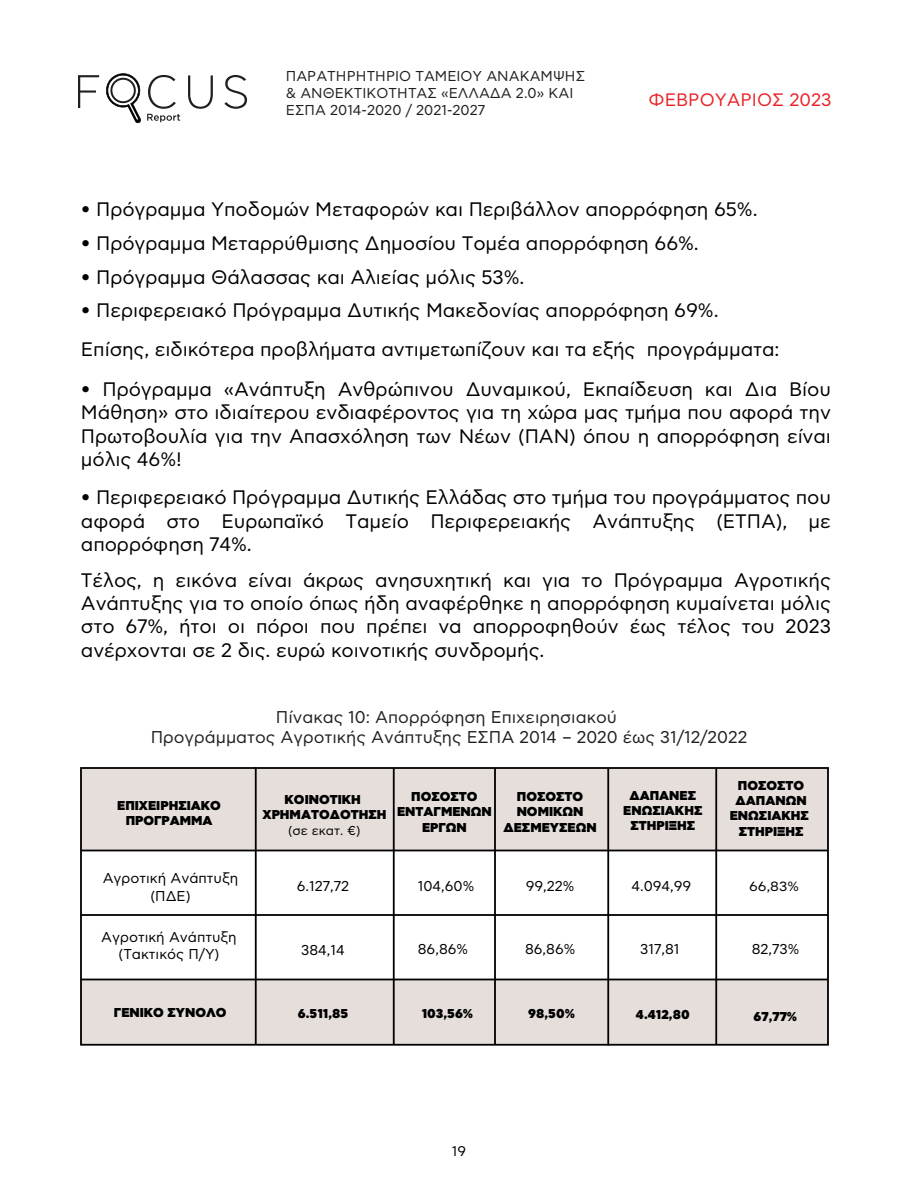
<style>
.page{position:relative;width:918px;height:1188px;background:#fff}
.page>*{position:absolute;margin:0;border:0;box-sizing:border-box;transform-origin:0 0}
.t1{font:19.5px/23.4px "CF Asty Std";letter-spacing:-.005em;color:#000;text-align:justify}
.t2{font:18px "CF Asty Std";color:#ea2227}
.t3{font:17.1px/20.4px "CF Asty Std";color:#231f20;text-align:center}
.t4{font:14.25px/17.1px "CF Asty Std";color:#000;text-align:center}
.t5{font:14.25px/17.2px "CF Asty Std";color:#231f20}
.t6{font:13.95px "CF Asty Std";color:#000}
.t7{font:13.35px "CF Asty Std";color:#000;scale:1.07 1}
.t8{font:900 12.9px/15.5px "CF Asty Std";color:#000;text-align:center}
.t9{font:12.9px "CF Asty Std";color:#000}
</style>
<div class="page">
<svg style="left:78px;top:75px;width:21px;height:33px"></svg>
<svg style="left:188px;top:75px;width:25px;height:34px"></svg>
<svg style="left:224px;top:75px;width:23px;height:34px"></svg>
<svg style="left:106px;top:73px;width:35px;height:50px"></svg>
<svg style="left:147px;top:75px;width:33px;height:47px"></svg>
<div style="left:82px;top:768px;width:746px;height:83px;background:#e5dedb"></div>
<div style="left:82px;top:980px;width:746px;height:64px;background:#e5dedb"></div>
<div style="left:80px;top:767px;width:749px;height:279px;border:2px solid #000"></div>
<hr style="left:81px;top:850px;width:747px;height:1px;background:#000">
<hr style="left:81px;top:914px;width:747px;height:2px;background:#000">
<hr style="left:81px;top:979px;width:747px;height:1px;background:#000">
<hr style="left:255px;top:767px;width:2px;height:278px;background:#000">
<hr style="left:393px;top:768px;width:2px;height:277px;background:#000">
<hr style="left:494px;top:768px;width:2px;height:276px;background:#000">
<hr style="left:607px;top:769px;width:2px;height:277px;background:#000">
<hr style="left:715px;top:768px;width:2px;height:277px;background:#000">
<p class="t5" style="left:286px;top:68px;width:301px">ΠΑΡΑΤΗΡΗΤΗΡΙΟ ΤΑΜΕΙΟΥ ΑΝΑΚΑΜΨΗΣ &amp; ΑΝΘΕΚΤΙΚΟΤΗΤΑΣ «ΕΛΛΑΔΑ 2.0» ΚΑΙ<br>ΕΣΠΑ 2014-2020 / 2021-2027</p>
<p class="t2" style="left:649px;top:90px;width:185px">ΦΕΒΡΟΥΑΡΙΟΣ 2023</p>
<p class="t1" style="left:81px;top:198px;width:678px">• Πρόγραμμα Υποδομών Μεταφορών και Περιβάλλον απορρόφηση 65%.</p>
<p class="t1" style="left:81px;top:232px;width:619px">• Πρόγραμμα Μεταρρύθμισης Δημοσίου Τομέα απορρόφηση 66%.</p>
<p class="t1" style="left:81px;top:266px;width:445px">• Πρόγραμμα Θάλασσας και Αλιείας μόλις 53%.</p>
<p class="t1" style="left:81px;top:292px;width:700px;line-height:38.4px">• Περιφερειακό Πρόγραμμα Δυτικής Μακεδονίας απορρόφηση 69%.<br>Επίσης, ειδικότερα προβλήματα αντιμετωπίζουν και τα εξής προγράμματα:</p>
<p class="t1" style="left:81px;top:378px;width:752px">• Πρόγραμμα «Ανάπτυξη Ανθρώπινου Δυναμικού, Εκπαίδευση και Δια Βίου Μάθηση» στο ιδιαίτερου ενδιαφέροντος για τη χώρα μας τμήμα που αφορά την Πρωτοβουλία για την Απασχόληση των Νέων (ΠΑΝ) όπου η απορρόφηση είναι μόλις 46%!</p>
<p class="t1" style="left:81px;top:487px;width:752px">• Περιφερειακό Πρόγραμμα Δυτικής Ελλάδας στο τμήμα του προγράμματος που αφορά στο Ευρωπαϊκό Ταμείο Περιφερειακής Ανάπτυξης (ΕΤΠΑ), με απορρόφηση 74%.</p>
<p class="t1" style="left:81px;top:569px;width:752px">Τέλος, η εικόνα είναι άκρως ανησυχητική και για το Πρόγραμμα Αγροτικής Ανάπτυξης για το οποίο όπως ήδη αναφέρθηκε η απορρόφηση κυμαίνεται μόλις στο 67%, ήτοι οι πόροι που πρέπει να απορροφηθούν έως τέλος του 2023 ανέρχονται σε 2 δις. ευρώ κοινοτικής συνδρομής.</p>
<p class="t3" style="left:151px;top:707px;width:598px">Πίνακας 10: Απορρόφηση Επιχειρησιακού<br>Προγράμματος Αγροτικής Ανάπτυξης ΕΣΠΑ 2014 – 2020 έως 31/12/2022</p>
<p class="t8" style="left:117px;top:798px;width:105px">ΕΠΙΧΕΙΡΗΣΙΑΚΟ<br>ΠΡΟΓΡΑΜΜΑ</p>
<p class="t8" style="left:263px;top:793px;width:125px">ΚΟΙΝΟΤΙΚΗ<br>ΧΡΗΜΑΤΟΔΟΤΗΣΗ</p>
<p class="t9" style="left:288px;top:823px;width:74px">(σε εκατ. €)</p>
<p class="t8" style="left:397px;top:790px;width:96px">ΠΟΣΟΣΤΟ<br>ΕΝΤΑΓΜΕΝΩΝ<br>ΕΡΓΩΝ</p>
<p class="t8" style="left:504px;top:790px;width:95px">ΠΟΣΟΣΤΟ<br>ΝΟΜΙΚΩΝ<br>ΔΕΣΜΕΥΣΕΩΝ</p>
<p class="t8" style="left:623px;top:788px;width:81px">ΔΑΠΑΝΕΣ<br>ΕΝΩΣΙΑΚΗΣ<br>ΣΤΗΡΙΞΗΣ</p>
<p class="t8" style="left:730px;top:778px;width:81px">ΠΟΣΟΣΤΟ<br>ΔΑΠΑΝΩΝ<br>ΕΝΩΣΙΑΚΗΣ<br>ΣΤΗΡΙΞΗΣ</p>
<p class="t4" style="left:103px;top:870px;width:137px">Αγροτική Ανάπτυξη (ΠΔΕ)</p>
<p class="t4" style="left:101px;top:929px;width:137px">Αγροτική Ανάπτυξη (Τακτικός Π/Υ)</p>
<p class="t4" style="left:297px;top:878px;width:54px">6.127,72</p>
<p class="t4" style="left:301px;top:942px;width:45px">384,14</p>
<p class="t4" style="left:418px;top:878px;width:58px">104,60%</p>
<p class="t4" style="left:418px;top:940px;width:52px">86,86%</p>
<p class="t4" style="left:526px;top:878px;width:50px">99,22%</p>
<p class="t4" style="left:525px;top:940px;width:52px">86,86%</p>
<p class="t4" style="left:631px;top:878px;width:61px">4.094,99</p>
<p class="t4" style="left:640px;top:941px;width:41px">317,81</p>
<p class="t7" style="left:749px;top:879px;width:48px">66,83%</p>
<p class="t4" style="left:752px;top:940px;width:49px">82,73%</p>
<p class="t8" style="left:114px;top:1005px;width:114px">ΓΕΝΙΚΟ ΣΥΝΟΛΟ</p>
<p class="t8" style="left:298px;top:1006px;width:52px">6.511,85</p>
<p class="t8" style="left:422px;top:1006px;width:53px">103,56%</p>
<p class="t8" style="left:528px;top:1006px;width:48px">98,50%</p>
<p class="t8" style="left:636px;top:1008px;width:55px">4.412,80</p>
<p class="t8" style="left:754px;top:1009px;width:45px">67,77%</p>
<p class="t6" style="left:452px;top:1143px;width:16px">19</p>
</div>
